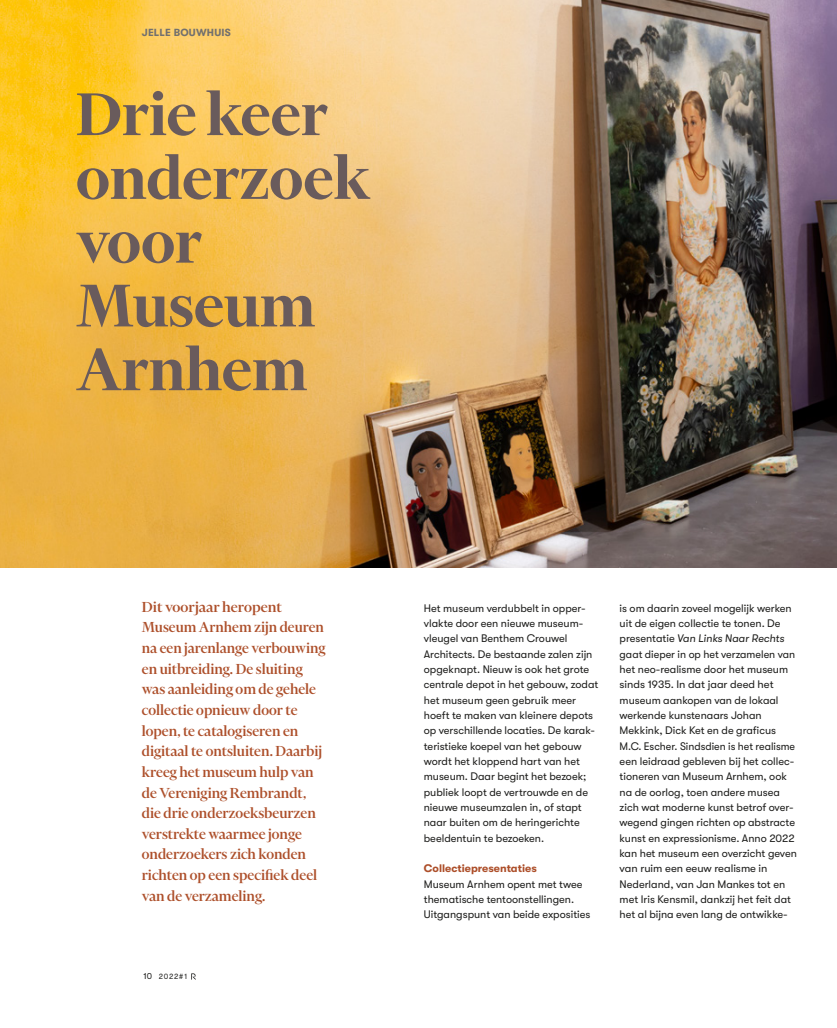
<style>
.page{position:relative;width:837px;height:1028px;background:#fff}
.page>*{position:absolute;margin:0;border:0;box-sizing:border-box;transform-origin:0 0}
.t1{font:600 68.75px/63.8px "Financier Display";color:#695b5c}
.t2{font:500 16.5px/20.6px "Financier Display";color:#ad4f2a}
.t3{font:11px/15.2px "GT Walsheim";color:#1d1d1b}
.t4{font:700 11px "GT Walsheim";color:#ad4f2a}
.t5{font:700 10.25px "GT Walsheim";letter-spacing:.02em;color:#72706e}
.t6{font:7.5px "GT Walsheim";color:#1d1d1b}
.s1{font-size:8.75px}
.s2{font-style:italic}
</style>
<div class="page">
<img style="left:0;top:0;width:836px;height:567px">
<svg style="left:191px;top:973px;width:4px;height:7px"></svg>
<p class="t5" style="left:142px;top:27px;width:90px">JELLE BOUWHUIS</p>
<h1 class="t1" style="left:76px;top:77px;width:295px">Drie keer onderzoek voor<br>Museum<br>Arnhem</h1>
<p class="t2" style="left:142px;top:596px;width:185px">Dit voorjaar heropent<br>Museum Arnhem zijn deuren na een jarenlange verbouwing en uitbreiding. De sluiting was aanleiding om de gehele collectie opnieuw door te lopen, te catalogiseren en digitaal te ontsluiten. Daarbij kreeg het museum hulp van de Vereniging Rembrandt, die drie onderzoeksbeurzen verstrekte waarmee jonge onderzoekers zich konden richten op een specifiek deel van de verzameling.</p>
<p class="t6" style="left:144px;top:972px;width:45px"><span class="s1">10</span> 2022#1</p>
<p class="t3" style="left:423px;top:600px;width:176px">Het museum verdubbelt in opper&shy;vlakte door een nieuwe museum&shy;vleugel van Benthem Crouwel<br>Architects. De bestaande zalen zijn opgeknapt. Nieuw is ook het grote centrale depot in het gebouw, zodat het museum geen gebruik meer hoeft te maken van kleinere depots op verschillende locaties. De karak&shy;teristieke koepel van het gebouw wordt het kloppend hart van het museum. Daar begint het bezoek; publiek loopt de vertrouwde en de nieuwe museumzalen in, of stapt naar buiten om de heringerichte beeldentuin te bezoeken.</p>
<p class="t4" style="left:423px;top:862px;width:114px">Collectiepresentaties</p>
<p class="t3" style="left:423px;top:876px;width:168px">Museum Arnhem opent met twee thematische tentoonstellingen.<br>Uitgangspunt van beide exposities</p>
<p class="t3" style="left:619px;top:600px;width:179px">is om daarin zoveel mogelijk werken uit de eigen collectie te tonen. De presentatie <span class="s2">Van Links Naar Rechts </span>gaat dieper in op het verzamelen van het neo-realisme door het museum sinds 1935. In dat jaar deed het museum aankopen van de lokaal werkende kunstenaars Johan Mekkink, Dick Ket en de graficus M.C. Escher. Sindsdien is het realisme een leidraad gebleven bij het collec&shy;tioneren van Museum Arnhem, ook na de oorlog, toen andere musea zich wat moderne kunst betrof over&shy;wegend gingen richten op abstracte kunst en expressionisme. Anno 2022 kan het museum een overzicht geven van ruim een eeuw realisme in Nederland, van Jan Mankes tot en met Iris Kensmil, dankzij het feit dat het al bijna even lang de ontwikke-</p>
</div>
